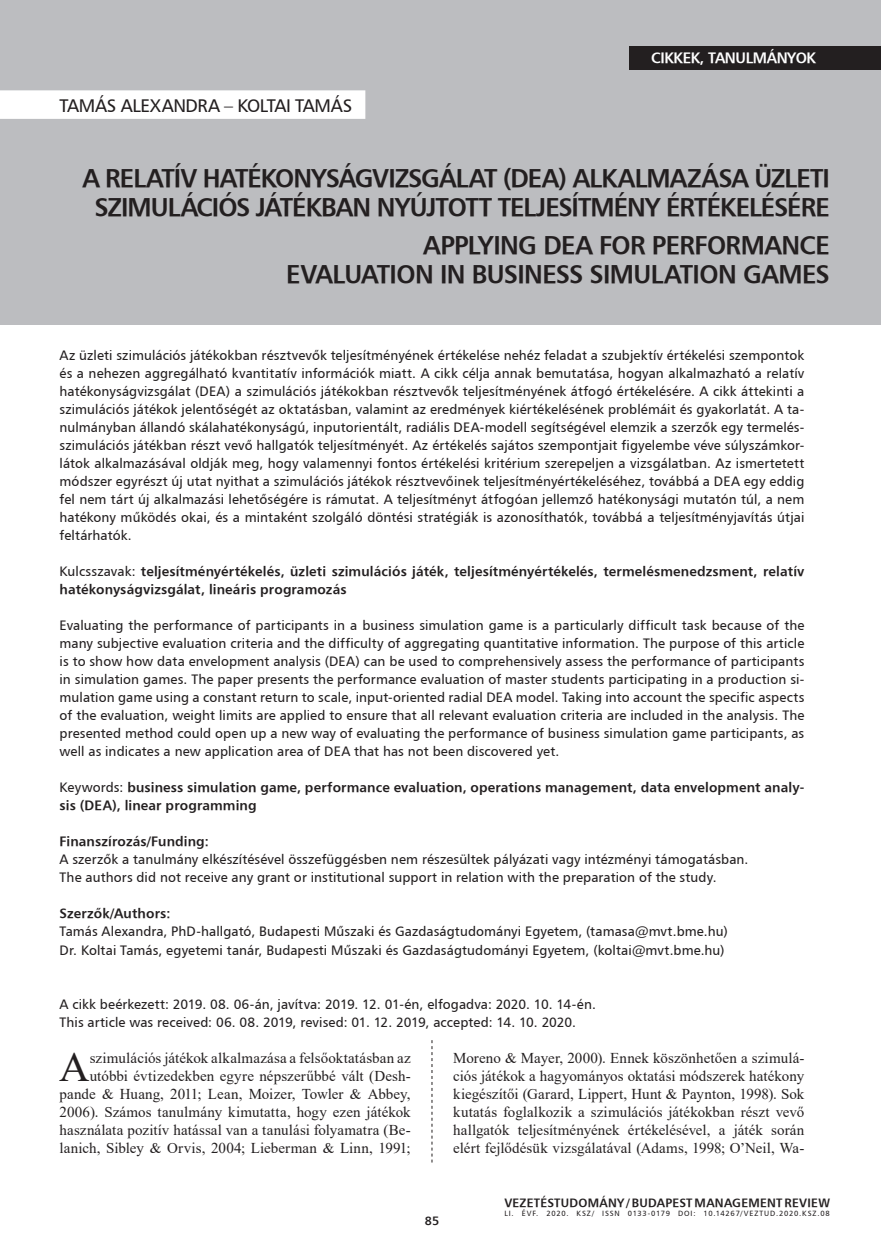
<style>
.page{position:relative;width:881px;height:1255px;background:#fff}
.page>*{position:absolute;margin:0;border:0;box-sizing:border-box;transform-origin:0 0}
.Iniciálé{font:42.15px "Times New Roman";color:#231f20}
.kenyérszöveg_opcioná{font:25.5px/29.4px "H Humanist 777 BT Bold";letter-spacing:-.035em;color:#231f20;text-align:center}
.kenyérszöveg_opcioná-2{font:18px "H Humanist 777 BT";letter-spacing:-.02em;color:#231f20}
.Iniciálé-2{font:15px/18px "Times New Roman";letter-spacing:.005em;color:#231f20;text-align:right}
.t1{font:15px "H Humanist 777 BT Bold";letter-spacing:-.025em;color:#fff}
.Kezdő_oldal_bevezető{font:13.5px/18px "H Humanist 777 BT";letter-spacing:.005em;color:#231f20;text-align:justify}
.Kezdő_oldal_bevezető-2{font:13.5px/18px "H Humanist 777 BT Bold";letter-spacing:.01em;color:#231f20}
.t2{font:12px "H Humanist 777 BT Bold";letter-spacing:.02em;color:#231f20}
.t3{font:7.5px "H Humanist 777 BT";letter-spacing:.11em;color:#231f20}
.s1{font-family:"H Humanist 777 BT"}
</style>
<div class="page">
<svg style="left:431px;top:1040px;width:1px;height:122px"></svg>
<div style="left:0;top:0;width:880px;height:324px;background:#bcbdc0"></div>
<div style="left:629px;top:46px;width:251px;height:23px;background:#231f20"></div>
<div style="left:0;top:90px;width:365px;height:29px;background:#fff"></div>
<p class="kenyérszöveg_opcioná-2" style="left:60px;top:94px;width:294px">TAMÁS ALEXANDRA – KOLTAI TAMÁS</p>
<p class="t1" style="left:651px;top:49px;width:166px">CIKKEK, TANULMÁNYOK</p>
<p class="kenyérszöveg_opcioná" style="left:82px;top:162px;width:748px">A RELATÍV HATÉKONYSÁGVIZSGÁLAT (DEA) ALKALMAZÁSA ÜZLETI<br>SZIMULÁCIÓS JÁTÉKBAN NYÚJTOTT TELJESÍTMÉNY ÉRTÉKELÉSÉRE</p>
<p class="kenyérszöveg_opcioná" style="left:286px;top:229px;width:545px;text-align:right">APPLYING DEA FOR PERFORMANCE<br>EVALUATION IN BUSINESS SIMULATION GAMES</p>
<p class="Kezdő_oldal_bevezető" style="left:60px;top:346px;width:746px">Az üzleti szimulációs játékokban résztvevők teljesítményének értékelése nehéz feladat a szubjektív értékelési szempontok és a nehezen aggregálható kvantitatív információk miatt. A cikk célja annak bemutatása, hogyan alkalmazható a relatív hatékonyságvizsgálat (DEA) a szimulációs játékokban résztvevők teljesítményének átfogó értékelésére. A cikk áttekinti a szimulációs játékok jelentőségét az oktatásban, valamint az eredmények kiértékelésének problémáit és gyakorlatát. A ta&shy;nulmányban állandó skálahatékonyságú, inputorientált, radiális DEA-modell segítségével elemzik a szerzők egy termelés&shy;szimulációs játékban részt vevő hallgatók teljesítményét. Az értékelés sajátos szempontjait figyelembe véve súlyszámkor&shy;látok alkalmazásával oldják meg, hogy valamennyi fontos értékelési kritérium szerepeljen a vizsgálatban. Az ismertetett módszer egyrészt új utat nyithat a szimulációs játékok résztvevőinek teljesítményértékeléséhez, továbbá a DEA egy eddig fel nem tárt új alkalmazási lehetőségére is rámutat. A teljesítményt átfogóan jellemző hatékonysági mutatón túl, a nem hatékony működés okai, és a mintaként szolgáló döntési stratégiák is azonosíthatók, továbbá a teljesítményjavítás útjai feltárhatók.</p>
<p class="Kezdő_oldal_bevezető-2" style="left:60px;top:562px;width:746px"><span class="s1">Kulcsszavak:</span> teljesítményértékelés, üzleti szimulációs játék, teljesítményértékelés, termelésmenedzsment, relatív hatékonyságvizsgálat, lineáris programozás</p>
<p class="Kezdő_oldal_bevezető" style="left:60px;top:616px;width:746px">Evaluating the performance of participants in a business simulation game is a particularly difficult task because of the many subjective evaluation criteria and the difficulty of aggregating quantitative information. The purpose of this article is to show how data envelopment analysis (DEA) can be used to comprehensively assess the performance of participants in simulation games. The paper presents the performance evaluation of master students participating in a production si&shy;mulation game using a constant return to scale, input-oriented radial DEA model. Taking into account the specific aspects of the evaluation, weight limits are applied to ensure that all relevant evaluation criteria are included in the analysis. The presented method could open up a new way of evaluating the performance of business simulation game participants, as well as indicates a new application area of DEA that has not been discovered yet.</p>
<p class="Kezdő_oldal_bevezető-2" style="left:60px;top:778px;width:746px"><span class="s1">Keywords:</span> business simulation game, performance evaluation, operations management, data envelopment analy&shy;sis (DEA), linear programming</p>
<p class="Kezdő_oldal_bevezető-2" style="left:60px;top:832px;width:151px">Finanszírozás/Funding:</p>
<p class="Kezdő_oldal_bevezető" style="left:60px;top:850px;width:690px">A szerzők a tanulmány elkészítésével összefüggésben nem részesültek pályázati vagy intézményi támogatásban.</p>
<p class="Kezdő_oldal_bevezető" style="left:60px;top:868px;width:658px">The authors did not receive any grant or institutional support in relation with the preparation of the study.</p>
<p class="Kezdő_oldal_bevezető-2" style="left:60px;top:904px;width:112px">Szerzők/Authors:</p>
<p class="Kezdő_oldal_bevezető" style="left:60px;top:922px;width:669px">Tamás Alexandra, PhD-hallgató, Budapesti Műszaki és Gazdaságtudományi Egyetem, (tamasa@mvt.bme.hu)</p>
<p class="Kezdő_oldal_bevezető" style="left:60px;top:940px;width:666px">Dr. Koltai Tamás, egyetemi tanár, Budapesti Műszaki és Gazdaságtudományi Egyetem, (koltai@mvt.bme.hu)</p>
<p class="Kezdő_oldal_bevezető" style="left:60px;top:994px;width:537px">A cikk beérkezett: 2019. 08. 06-án, javítva: 2019. 12. 01-én, elfogadva: 2020. 10. 14-én.</p>
<p class="Kezdő_oldal_bevezető" style="left:60px;top:1012px;width:517px">This article was received: 06. 08. 2019, revised: 01. 12. 2019, accepted: 14. 10. 2020.</p>
<p class="Iniciálé-2" style="left:60px;top:1048px;width:352px">szimulációs játékok alkalmazása a felsőoktatásban az utóbbi évtizedekben egyre népszerűbbé vált (Desh&shy;pande &amp; Huang, 2011; Lean, Moizer, Towler &amp; Abbey, 2006). Számos tanulmány kimutatta, hogy ezen játékok használata pozitív hatással van a tanulási folyamatra (Be&shy;lanich, Sibley &amp; Orvis, 2004; Lieberman &amp; Linn, 1991;</p>
<p class="Iniciálé-2" style="left:453px;top:1048px;width:352px;text-align:justify">Moreno &amp; Mayer, 2000). Ennek köszönhetően a szimulá&shy;ciós játékok a hagyományos oktatási módszerek hatékony kiegészítői (Garard, Lippert, Hunt &amp; Paynton, 1998). Sok kutatás foglalkozik a szimulációs játékokban részt vevő hallgatók teljesítményének értékelésével, a játék során elért fejlődésük vizsgálatával (Adams, 1998; O’Neil, Wa-</p>
<p class="Iniciálé" style="left:59px;top:1036px;width:32px">A</p>
<p class="t2" style="left:424px;top:1212px;width:16px">85</p>
<p class="t2" style="left:504px;top:1194px;width:327px">VEZETÉSTUDOMÁNY / BUDAPEST MANAGEMENT REVIEW</p>
<p class="t3" style="left:504px;top:1208px;width:327px">LI. ÉVF. 2020. KSZ/ ISSN 0133-0179 DOI: 10.14267/VEZTUD.2020.KSZ.08</p>
</div>
